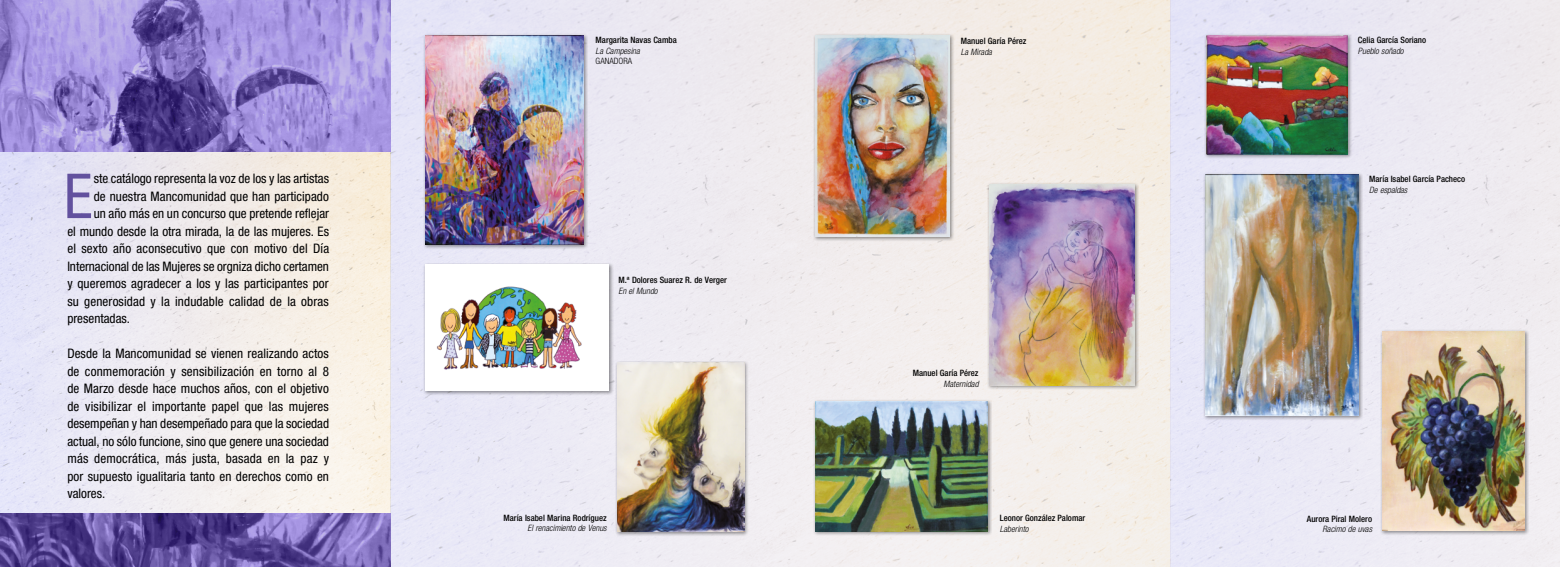
<style>
.page{position:relative;width:1560px;height:567px;background:#fff}
.page>*{position:absolute;margin:0;border:0;box-sizing:border-box;transform-origin:0 0}
.t1{font:condensed 62.12px "Helvetica Neue";color:#62519e}
.t2{font:condensed 13.12px/17.5px "Helvetica Neue";letter-spacing:.005em;color:#000;text-align:justify}
.t3{font:500 condensed 8.75px "Helvetica Neue";color:#000}
.t4{font:italic 300 condensed 8.75px "Helvetica Neue";color:#000}
.t5{font:300 condensed 8.75px "Helvetica Neue";color:#000}
</style>
<div class="page">
<img style="left:390px;top:0;width:779px;height:567px">
<div style="left:1169px;top:0;width:390px;height:567px;background:#edebf6"></div>
<img style="left:0;top:151px;width:390px;height:363px">
<div style="left:423px;top:33px;width:165px;height:217px;background:#000;opacity:.42"></div>
<img style="left:425px;top:35px;width:158px;height:210px">
<div style="left:423px;top:263px;width:190px;height:132px;background:#000;opacity:.42"></div>
<img style="left:425px;top:265px;width:184px;height:125px">
<div style="left:813px;top:33px;width:141px;height:209px;background:#000;opacity:.42"></div>
<img style="left:815px;top:35px;width:134px;height:202px">
<div style="left:987px;top:183px;width:151px;height:207px;background:#000;opacity:.42"></div>
<img style="left:989px;top:185px;width:145px;height:201px">
<div style="left:1380px;top:329px;width:148px;height:207px;background:#000;opacity:.42"></div>
<img style="left:1382px;top:331px;width:142px;height:200px">
<div style="left:615px;top:361px;width:134px;height:175px;background:#000;opacity:.42"></div>
<img style="left:617px;top:363px;width:127px;height:168px">
<div style="left:813px;top:400px;width:179px;height:136px;background:#000;opacity:.42"></div>
<img style="left:815px;top:402px;width:172px;height:129px">
<div style="left:1203px;top:173px;width:159px;height:248px;background:#000;opacity:.42"></div>
<img style="left:1205px;top:175px;width:153px;height:241px">
<div style="left:1204px;top:33px;width:148px;height:125px;background:#000;opacity:.42"></div>
<img style="left:1206px;top:35px;width:141px;height:119px">
<img style="left:0;top:0;width:390px;height:151px">
<img style="left:0;top:514px;width:390px;height:53px">
<h1 class="t1" style="left:64px;top:160px;width:30px">E</h1>
<p class="t2" style="left:94px;top:170px;width:237px">ste catálogo representa la voz de los y las artistas</p>
<p class="t2" style="left:94px;top:187px;width:236px">de nuestra Mancomunidad que han participado</p>
<p class="t2" style="left:94px;top:205px;width:237px">un año más en un concurso que pretende reflejar</p>
<p class="t2" style="left:67px;top:222px;width:263px">el mundo desde la otra mirada, la de las mujeres. Es</p>
<p class="t2" style="left:67px;top:240px;width:263px">el sexto año aconsecutivo que con motivo del Día</p>
<p class="t2" style="left:67px;top:257px;width:263px">Internacional de las Mujeres se orgniza dicho certamen</p>
<p class="t2" style="left:67px;top:275px;width:263px">y queremos agradecer a los y las participantes por</p>
<p class="t2" style="left:67px;top:292px;width:263px">su generosidad y la indudable calidad de la obras</p>
<p class="t2" style="left:67px;top:310px;width:64px">presentadas.</p>
<p class="t2" style="left:67px;top:345px;width:263px">Desde la Mancomunidad se vienen realizando actos de conmemoración y sensibilización en torno al 8 de Marzo desde hace muchos años, con el objetivo de visibilizar el importante papel que las mujeres desempeñan y han desempeñado para que la sociedad actual, no sólo funcione, sino que genere una sociedad más democrática, más justa, basada en la paz y por supuesto igualitaria tanto en derechos como en valores.</p>
<p class="t3" style="left:595px;top:35px;width:83px">Margarita Navas Camba</p>
<p class="t4" style="left:595px;top:46px;width:46px">La Campesina</p>
<p class="t5" style="left:595px;top:56px;width:38px">GANADORA</p>
<p class="t3" style="left:618px;top:275px;width:110px">M.ª Dolores Suarez R. de Verger</p>
<p class="t4" style="left:618px;top:286px;width:41px">En el Mundo</p>
<p class="t3" style="left:503px;top:512px;width:104px">María Isabel Marina Rodríguez</p>
<p class="t4" style="left:527px;top:523px;width:80px">El renacimiento de Venus</p>
<p class="t3" style="left:960px;top:36px;width:67px">Manuel Garía Pérez</p>
<p class="t4" style="left:960px;top:47px;width:33px">La Mirada</p>
<p class="t3" style="left:912px;top:368px;width:67px">Manuel Garía Pérez</p>
<p class="t4" style="left:943px;top:378px;width:36px">Maternidad</p>
<p class="t3" style="left:999px;top:513px;width:87px">Leonor González Palomar</p>
<p class="t4" style="left:999px;top:524px;width:30px">Laberinto</p>
<p class="t3" style="left:1357px;top:35px;width:70px">Celia García Soriano</p>
<p class="t4" style="left:1357px;top:46px;width:47px">Pueblo soñado</p>
<p class="t3" style="left:1368px;top:174px;width:97px">María Isabel García Pacheco</p>
<p class="t4" style="left:1368px;top:185px;width:40px">De espaldas</p>
<p class="t3" style="left:1306px;top:513px;width:67px">Aurora Piral Molero</p>
<p class="t4" style="left:1322px;top:524px;width:51px">Racimo de uvas</p>
</div>
